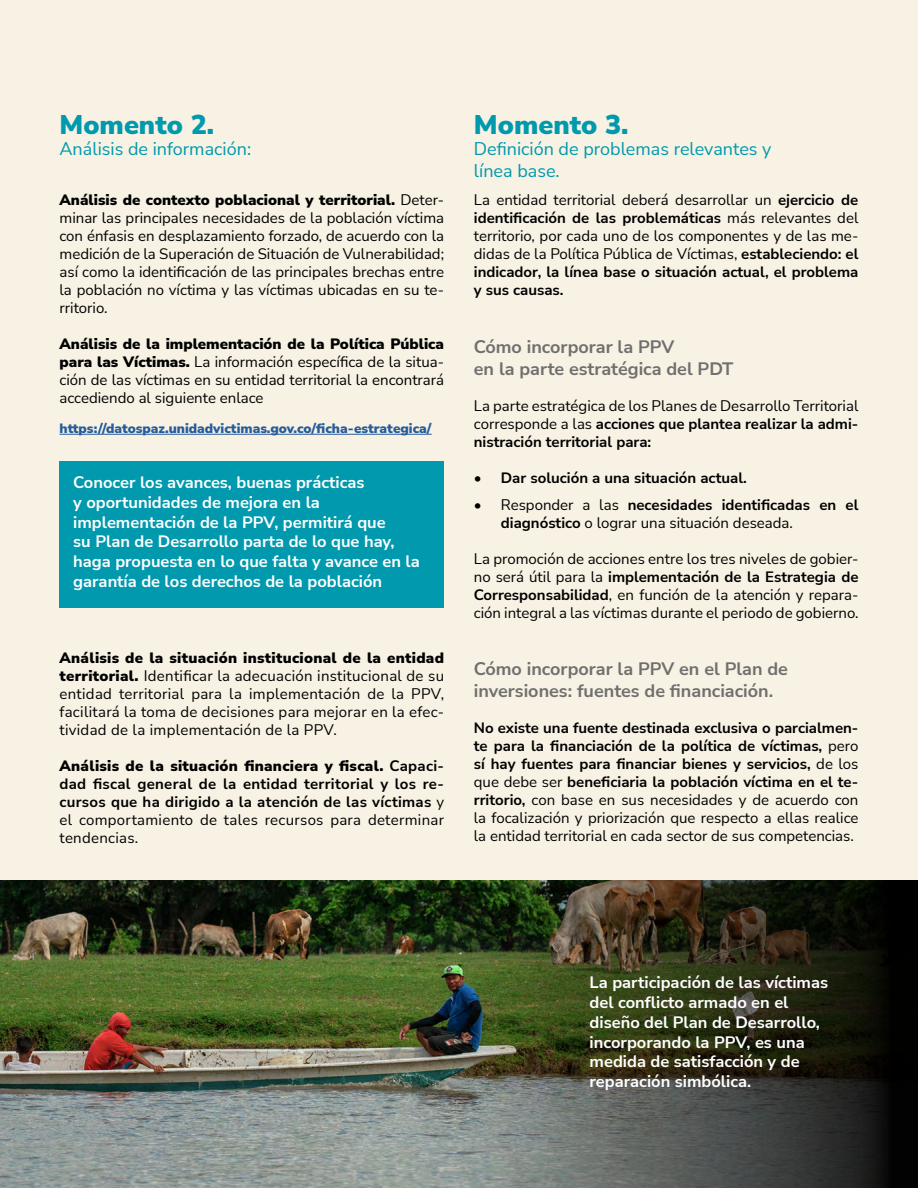
<style>
.page{position:relative;width:918px;height:1188px;background:#f7f2e3}
.page>*{position:absolute;margin:0;border:0;box-sizing:border-box;transform-origin:0 0}
.t1{font:900 27px "Nunito Sans";color:#0099ad}
.t2{font:700 18px/21.6px "Nunito Sans";color:#706f6f}
.t3{font:18px/21.6px "Nunito Sans";color:#0099ad}
.t4{font:700 16.5px/19.8px "Nunito Sans";color:#fff}
.t5{font:15px/18px "Nunito Sans";color:#000;text-align:justify}
.t6{font:700 15px/18px "Nunito Sans";color:#000;text-align:justify}
.t7{font:900 13.5px "Nunito Sans";color:#275b9b}
.s1{font-weight:900}
.s2{font-weight:400}
.s3{font-weight:700}
</style>
<div class="page">
<div style="left:60px;top:461px;width:384px;height:147px;background:#0099ad"></div>
<hr style="left:60px;top:434px;width:372px;height:1px;background:#275b9b">
<img style="left:0;top:880px;width:918px;height:307px">
<h1 class="t1" style="left:60px;top:105px;width:156px">Momento 2.</h1>
<p class="t3" style="left:60px;top:137px;width:193px">Análisis de información:</p>
<p class="t5" style="left:60px;top:191px;width:386px"><span class="s1">Análisis de contexto poblacional y territorial.</span> Deter&shy;minar las principales necesidades de la población víctima con énfasis en desplazamiento forzado, de acuerdo con la medición de la Superación de Situación de Vulnerabilidad; así como la identificación de las principales brechas entre la población no víctima y las víctimas ubicadas en su te&shy;rritorio.</p>
<p class="t5" style="left:60px;top:335px;width:386px"><span class="s1">Análisis de la implementación de la Política Pública para las Víctimas.</span> La información específica de la situa&shy;ción de las víctimas en su entidad territorial la encontrará accediendo al siguiente enlace</p>
<p class="t7" style="left:60px;top:419px;width:374px">https://datospaz.unidadvictimas.gov.co/ficha-estrategica/</p>
<p class="t4" style="left:73px;top:472px;width:348px">Conocer los avances, buenas prácticas<br>y oportunidades de mejora en la implementación de la PPV, permitirá que<br>su Plan de Desarrollo parta de lo que hay, haga propuesta en lo que falta y avance en la garantía de los derechos de la población</p>
<p class="t5" style="left:60px;top:648px;width:386px"><span class="s1">Análisis de la situación institucional de la entidad territorial.</span> Identificar la adecuación institucional de su entidad territorial para la implementación de la PPV, facilitará la toma de decisiones para mejorar en la efec&shy;tividad de la implementación de la PPV.</p>
<p class="t6" style="left:60px;top:756px;width:386px"><span class="s1">Análisis de la situación financiera y fiscal.</span> Capaci&shy;dad fiscal general de la entidad territorial y los re&shy;cursos que ha dirigido a la atención de las víctimas <span class="s2">y el comportamiento de tales recursos para determinar tendencias.</span></p>
<h1 class="t1" style="left:474px;top:105px;width:156px">Momento 3.</h1>
<p class="t3" style="left:474px;top:137px;width:299px">Definición de problemas relevantes y línea base.</p>
<p class="t5" style="left:474px;top:191px;width:386px">La entidad territorial deberá desarrollar un <span class="s3">ejercicio de identificación de las problemáticas</span> más relevantes del territorio, por cada uno de los componentes y de las me&shy;didas de la Política Pública de Víctimas, <span class="s3">estableciendo: el indicador, la línea base o situación actual, el problema y sus causas.</span></p>
<p class="t2" style="left:474px;top:335px;width:261px">Cómo incorporar la PPV<br>en la parte estratégica del PDT</p>
<p class="t5" style="left:474px;top:396px;width:386px">La parte estratégica de los Planes de Desarrollo Territorial corresponde a las <span class="s3">acciones que plantea realizar la admi&shy;nistración territorial para:</span></p>
<p class="t6" style="left:474px;top:468px;width:275px">• Dar solución a una situación actual.</p>
<p class="t5" style="left:501px;top:495px;width:359px;text-indent:-27px">• Responder a las <span class="s3">necesidades identificadas en el diagnóstico</span> o lograr una situación deseada.</p>
<p class="t5" style="left:474px;top:549px;width:386px">La promoción de acciones entre los tres niveles de gobier&shy;no será útil para la <span class="s3">implementación de la Estrategia de Corresponsabilidad</span>, en función de la atención y repara&shy;ción integral a las víctimas durante el periodo de gobierno.</p>
<p class="t2" style="left:474px;top:657px;width:316px">Cómo incorporar la PPV en el Plan de inversiones: fuentes de financiación.</p>
<p class="t6" style="left:474px;top:718px;width:386px">No existe una fuente destinada exclusiva o parcialmen&shy;te para la financiación de la política de víctimas, <span class="s2">pero </span>sí hay fuentes para financiar bienes y servicios, <span class="s2">de los que debe ser</span> beneficiaria la población víctima en el te&shy;rritorio, <span class="s2">con base en sus necesidades y de acuerdo con la focalización y priorización que respecto a ellas realice la entidad territorial en cada sector de sus competencias.</span></p>
<p class="t4" style="left:590px;top:972px;width:240px">La participación de las víctimas del conflicto armado en el diseño del Plan de Desarrollo, incorporando la PPV, es una medida de satisfacción y de reparación simbólica.</p>
</div>
